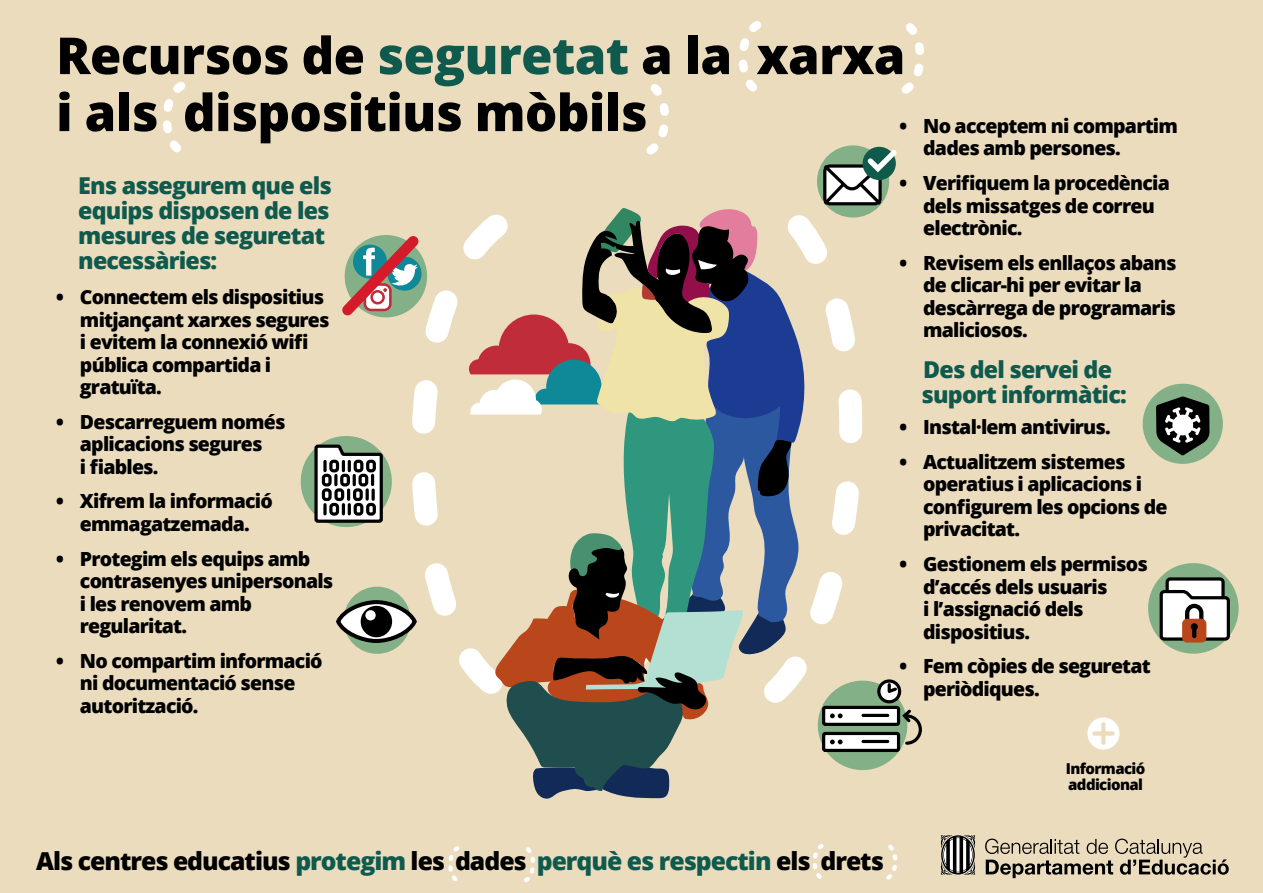
<style>
.page{position:relative;width:1263px;height:893px;background:#ebdcbe}
.page>*{position:absolute;margin:0;border:0;box-sizing:border-box;transform-origin:0 0}
.t1{font:800 51px/57px "Open Sans";letter-spacing:-.015em;color:#000}
.TextA{font:800 24.75px "Open Sans";letter-spacing:-.04em;color:#000}
.t2{font:800 23.25px/24.9px "Open Sans";letter-spacing:-.035em;color:#0f594d}
.t3{font:800 19.5px/22.5px "Open Sans";letter-spacing:-.04em;color:#000}
.t4{font:800 15px/16.5px "Open Sans";letter-spacing:-.04em;color:#000}
.s1{color:#0f594d}
</style>
<div class="page">
<svg style="left:389px;top:237px;width:80px;height:440px"></svg>
<svg style="left:807px;top:188px;width:76px;height:536px"></svg>
<svg style="left:738px;top:21px;width:24px;height:71px"></svg>
<svg style="left:162px;top:81px;width:24px;height:72px"></svg>
<svg style="left:646px;top:84px;width:23px;height:71px"></svg>
<svg style="left:901px;top:23px;width:23px;height:71px"></svg>
<svg style="left:469px;top:208px;width:338px;height:591px"></svg>
<div style="left:1143px;top:384px;width:80px;height:80px;background:#83b086;border-radius:50%"></div>
<svg style="left:1156px;top:396px;width:53px;height:59px"></svg>
<div style="left:301px;top:436px;width:91px;height:91px;background:#83b086;border-radius:50%"></div>
<svg style="left:313px;top:443px;width:71px;height:81px;background:#8b8f89"></svg>
<div style="left:334px;top:488px;width:10px;height:13px;border:3px solid #000;border-radius:3px"></div>
<div style="left:353px;top:488px;width:10px;height:13px;border:3px solid #000;border-radius:3px"></div>
<svg style="left:817px;top:145px;width:72px;height:73px"></svg>
<svg style="left:820px;top:145px;width:77px;height:63px"></svg>
<svg style="left:818px;top:681px;width:89px;height:89px;background:#81ad84"></svg>
<div style="left:824px;top:707px;width:74px;height:17px;background:#fff;border-radius:2px"></div>
<div style="left:822px;top:706px;width:78px;height:20px;border:3px solid #000;border-radius:2px"></div>
<svg style="left:830px;top:713px;width:12px;height:5px"></svg>
<hr style="left:863px;top:714px;width:25px;height:3px;background:#000">
<div style="left:824px;top:733px;width:74px;height:17px;background:#fff;border-radius:2px"></div>
<div style="left:822px;top:732px;width:78px;height:20px;border:3px solid #000;border-radius:2px"></div>
<svg style="left:830px;top:739px;width:12px;height:5px"></svg>
<hr style="left:863px;top:740px;width:25px;height:3px;background:#000">
<svg style="left:900px;top:707px;width:22px;height:39px"></svg>
<svg style="left:879px;top:681px;width:21px;height:21px"></svg>
<div style="left:877px;top:679px;width:24px;height:24px;border:3px solid #000;border-radius:50%"></div>
<svg style="left:886px;top:681px;width:13px;height:15px"></svg>
<div style="left:344px;top:587px;width:67px;height:67px;background:#83b086;border-radius:50%"></div>
<svg style="left:338px;top:602px;width:77px;height:39px"></svg>
<div style="left:336px;top:600px;width:81px;height:43px;border:4px solid #000;border-radius:50%"></div>
<div style="left:361px;top:606px;width:31px;height:31px;background:#000;border-radius:50%"></div>
<div style="left:365px;top:610px;width:11px;height:10px;background:#fff;border-radius:50%"></div>
<svg style="left:1148px;top:563px;width:91px;height:91px;background:#86b187"></svg>
<div style="left:1167px;top:579px;width:56px;height:34px;background:#fff;border-radius:3px"></div>
<div style="left:1165px;top:577px;width:60px;height:37px;border:3px solid #000;border-radius:3px"></div>
<svg style="left:1182px;top:619px;width:24px;height:24px"></svg>
<svg style="left:1158px;top:588px;width:73px;height:54px"></svg>
<svg style="left:342px;top:235px;width:86px;height:90px"></svg>
<svg style="left:448px;top:846px;width:12px;height:35px"></svg>
<svg style="left:812px;top:844px;width:12px;height:35px"></svg>
<svg style="left:524px;top:847px;width:11px;height:36px"></svg>
<svg style="left:886px;top:844px;width:12px;height:36px"></svg>
<div style="left:1087px;top:717px;width:32px;height:33px;background:#fff;border-radius:50%"></div>
<svg style="left:1092px;top:722px;width:23px;height:23px"></svg>
<svg style="left:941px;top:835px;width:34px;height:40px"></svg>
<svg style="left:985px;top:839px;width:244px;height:39px"></svg>
<h1 class="t1" style="left:56px;top:24px;width:851px">Recursos de <span class="s1">seguretat</span> a la xarxa i als dispositius mòbils</h1>
<h2 class="t2" style="left:78px;top:172px;width:255px">Ens assegurem que els equips disposen de les mesures de seguretat necessàries:</h2>
<p class="t3" style="left:80px;top:285px;width:251px;text-indent:-24px">• Connectem els dispositius mitjançant xarxes segures i evitem la connexió wifi pública compartida i gratuïta.</p>
<p class="t3" style="left:80px;top:409px;width:207px;text-indent:-24px">• Descarreguem només aplicacions segures<br>i fiables.</p>
<p class="t3" style="left:56px;top:489px;width:218px;text-align:center">• Xifrem la informació emmagatzemada.</p>
<p class="t3" style="left:80px;top:546px;width:255px;text-indent:-24px">• Protegim els equips amb contrasenyes unipersonals i les renovem amb regularitat.</p>
<p class="t3" style="left:80px;top:648px;width:244px;text-indent:-24px">• No compartim informació ni documentació sense autorització.</p>
<p class="t3" style="left:923px;top:114px;width:256px;text-indent:-24px">• No acceptem ni compartim dades amb persones.</p>
<p class="t3" style="left:923px;top:171px;width:248px;text-indent:-24px">• Verifiquem la procedència dels missatges de correu electrònic.</p>
<p class="t3" style="left:923px;top:250px;width:255px;text-indent:-24px">• Revisem els enllaços abans de clicar-hi per evitar la descàrrega de programaris maliciosos.</p>
<h2 class="t2" style="left:921px;top:356px;width:207px">Des del servei de suport informàtic:</h2>
<p class="t3" style="left:899px;top:415px;width:213px">• Instal·lem antivirus.</p>
<p class="t3" style="left:923px;top:450px;width:246px;text-indent:-24px">• Actualitzem sistemes operatius i aplicacions i configurem les opcions de privacitat.</p>
<p class="t3" style="left:923px;top:552px;width:226px;text-indent:-24px">• Gestionem els permisos d’accés dels usuaris<br>i l’assignació dels dispositius.</p>
<p class="t3" style="left:923px;top:654px;width:229px;text-indent:-24px">• Fem còpies de seguretat periòdiques.</p>
<p class="TextA" style="left:36px;top:842px;width:849px">Als centres educatius <span class="s1">protegim</span> les dades <span class="s1">perquè es respectin</span> els drets</p>
<p class="t4" style="left:1066px;top:759px;width:81px">Informació addicional</p>
</div>
